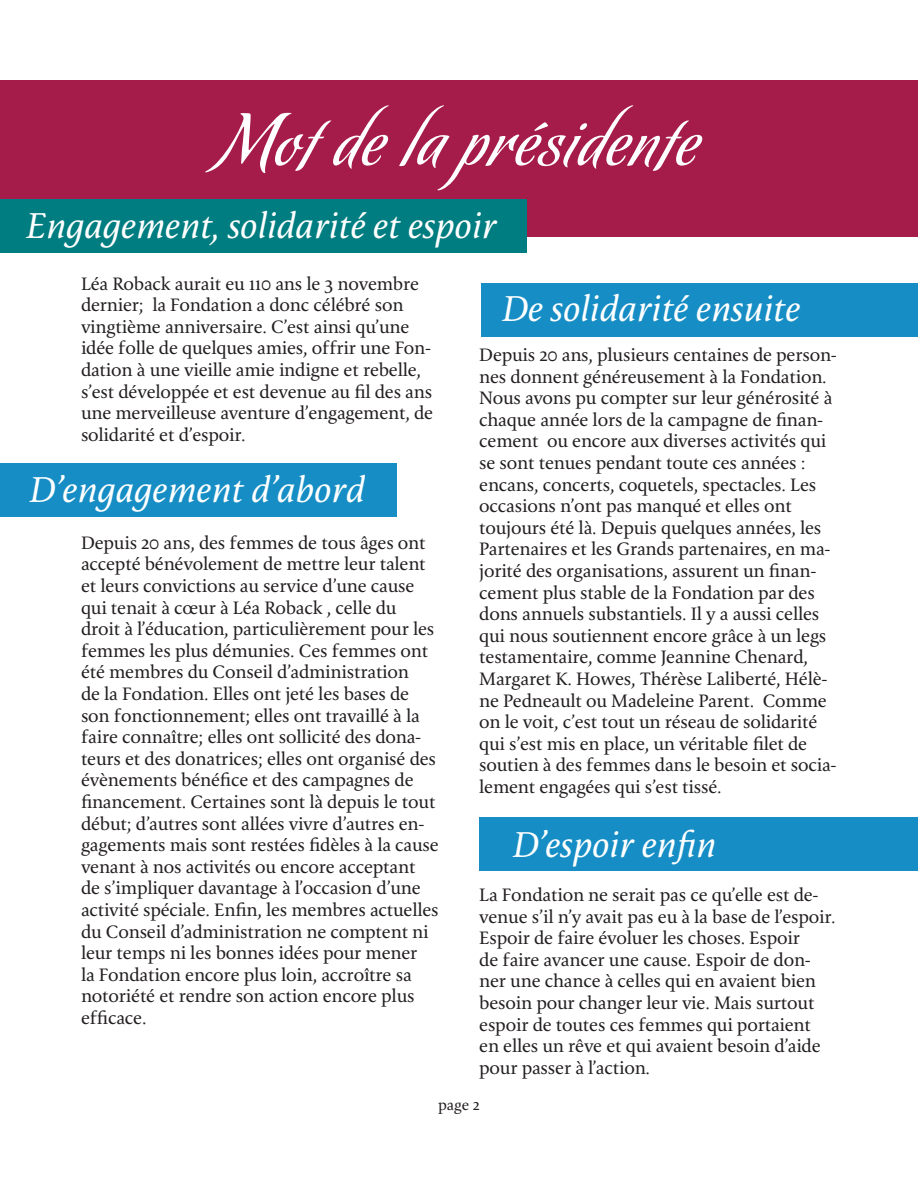
<style>
.page{position:relative;width:918px;height:1188px;background:#fff}
.page>*{position:absolute;margin:0;border:0;box-sizing:border-box;transform-origin:0 0}
.t1{font:72px "Koziupack";letter-spacing:.025em;color:#fff}
.t2{font:italic 36px "Reminga OT";letter-spacing:-.01em;color:#fff}
.t3{font:18px/21.6px "Reminga OT";letter-spacing:-.01em;color:#231f20}
.t4{font:15px "Reminga OT";color:#231f20}
</style>
<div class="page">
<div style="left:0;top:81px;width:918px;height:156px;background:#a51c4b"></div>
<div style="left:0;top:200px;width:526px;height:54px;background:#007d80"></div>
<div style="left:0;top:464px;width:396px;height:54px;background:#168ec5"></div>
<div style="left:481px;top:283px;width:437px;height:54px;background:#168ec5"></div>
<div style="left:480px;top:818px;width:438px;height:54px;background:#168ec5"></div>
<p class="t1" style="left:220px;top:98px;width:479px">Mot de la présidente</p>
<p class="t2" style="left:26px;top:205px;width:472px">Engagement, solidarité et espoir</p>
<p class="t3" style="left:81px;top:273px;width:354px">Léa Roback aurait eu 110 ans le 3 novembre dernier; la Fondation a donc célébré son vingtième anniversaire. C’est ainsi qu’une idée folle de quelques amies, offrir une Fon&shy;dation à une vieille amie indigne et rebelle, s’est développée et est devenue au fil des ans une merveilleuse aventure d’engagement, de solidarité et d’espoir.</p>
<p class="t2" style="left:30px;top:469px;width:337px">D’engagement d’abord</p>
<p class="t3" style="left:81px;top:532px;width:359px">Depuis 20 ans, des femmes de tous âges ont accepté bénévolement de mettre leur talent et leurs convictions au service d’une cause qui tenait à cœur à Léa Roback , celle du droit à l’éducation, particulièrement pour les femmes les plus démunies. Ces femmes ont été membres du Conseil d’administration<br>de la Fondation. Elles ont jeté les bases de son fonctionnement; elles ont travaillé à la faire connaître; elles ont sollicité des dona&shy;teurs et des donatrices; elles ont organisé des évènements bénéfice et des campagnes de financement. Certaines sont là depuis le tout début; d’autres sont allées vivre d’autres en&shy;gagements mais sont restées fidèles à la cause venant à nos activités ou encore acceptant de s’impliquer davantage à l’occasion d’une activité spéciale. Enfin, les membres actuelles du Conseil d’administration ne comptent ni leur temps ni les bonnes idées pour mener<br>la Fondation encore plus loin, accroître sa notoriété et rendre son action encore plus efficace.</p>
<p class="t2" style="left:502px;top:289px;width:300px">De solidarité ensuite</p>
<p class="t3" style="left:479px;top:344px;width:359px">Depuis 20 ans, plusieurs centaines de person&shy;nes donnent généreusement à la Fondation.<br>Nous avons pu compter sur leur générosité à chaque année lors de la campagne de finan&shy;cement ou encore aux diverses activités qui se sont tenues pendant toute ces années : encans, concerts, coquetels, spectacles. Les occasions n’ont pas manqué et elles ont toujours été là. Depuis quelques années, les Partenaires et les Grands partenaires, en ma&shy;jorité des organisations, assurent un finan&shy;cement plus stable de la Fondation par des dons annuels substantiels. Il y a aussi celles qui nous soutiennent encore grâce à un legs testamentaire, comme Jeannine Chenard, Margaret K. Howes, Thérèse Laliberté, Hélè&shy;ne Pedneault ou Madeleine Parent. Comme on le voit, c’est tout un réseau de solidarité qui s’est mis en place, un véritable filet de soutien à des femmes dans le besoin et socia&shy;lement engagées qui s’est tissé.</p>
<p class="t2" style="left:513px;top:825px;width:205px">D’espoir enfin</p>
<p class="t3" style="left:479px;top:884px;width:358px">La Fondation ne serait pas ce qu’elle est de&shy;venue s’il n’y avait pas eu à la base de l’espoir.<br>Espoir de faire évoluer les choses. Espoir<br>de faire avancer une cause. Espoir de don&shy;ner une chance à celles qui en avaient bien besoin pour changer leur vie. Mais surtout espoir de toutes ces femmes qui portaient<br>en elles un rêve et qui avaient besoin d’aide pour passer à l’action.</p>
<p class="t4" style="left:438px;top:1097px;width:43px">page 2</p>
</div>
